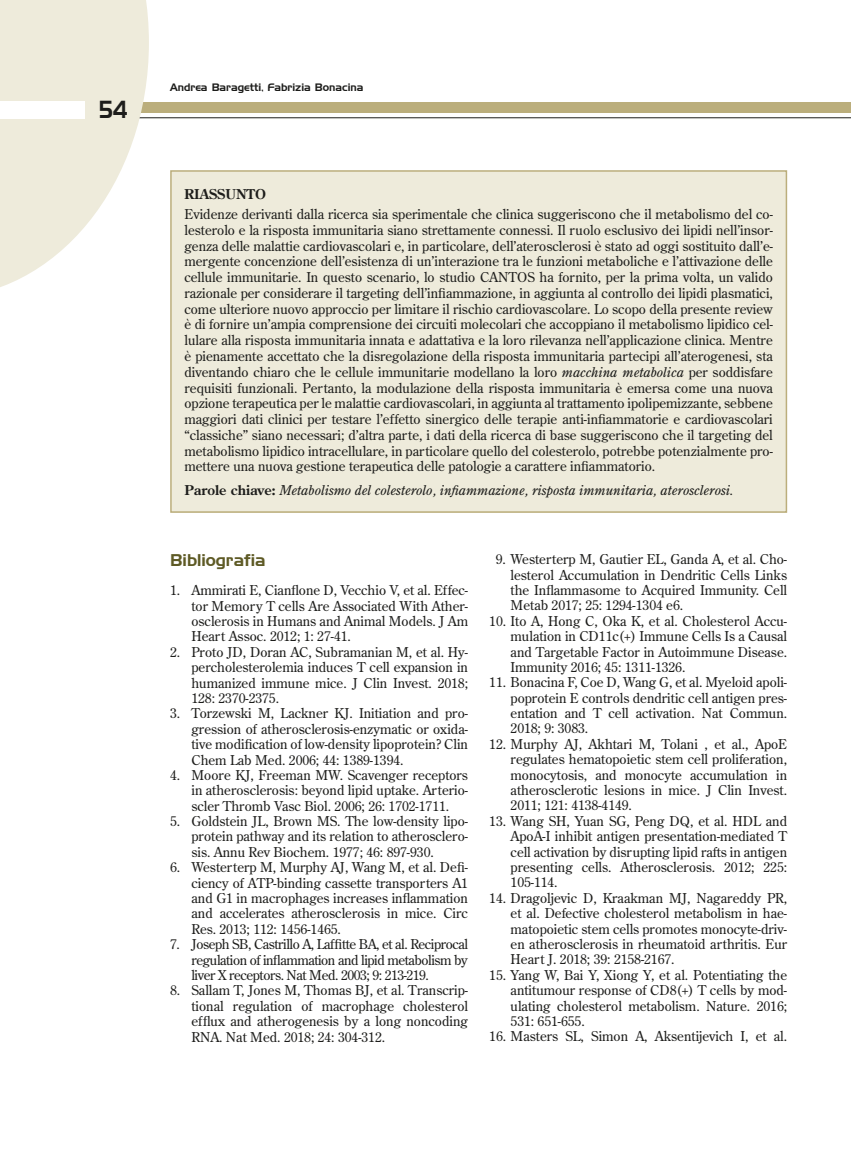
<style>
.page{position:relative;width:851px;height:1149px;background:#fff}
.page>*{position:absolute;margin:0;border:0;box-sizing:border-box;transform-origin:0 0}
.t1{font:24px "Handel Gothic BT";color:#1d1d1b;scale:.8 1}
.t2{font:16.5px "Handel Gothic BT";color:#5e5a25}
.t3{font:13.5px/15.5px "Century Old Style Std";color:#1d1d1b;text-align:justify}
.t4{font:italic 13.5px "Century Old Style Std";color:#1d1d1b}
.t5{font:700 13.5px "Century Old Style Std";color:#1d1d1b}
.t6{font:10.5px "Handel Gothic BT";color:#1d1d1b}
.s1{font-style:italic}
.s2{font-weight:700;font-style:normal}
</style>
<div class="page">
<hr style="left:0;top:117px;width:850px;height:1px;background:#1d1d1b">
<div style="left:0;top:102px;width:850px;height:11px;background:#bbae7c"></div>
<svg style="left:0;top:0;width:149px;height:287px;fill:#eeebdb"></svg>
<div style="left:0;top:101px;width:85px;height:17px;background:#fff"></div>
<div style="left:171px;top:171px;width:615px;height:341px;background:#eeebdb"></div>
<div style="left:170px;top:170px;width:617px;height:342px;border:2px solid #bbae7c"></div>
<h1 class="t1" style="left:100px;top:95px;width:36px">54</h1>
<p class="t6" style="left:170px;top:81px;width:195px">Andrea Baragetti, Fabrizia Bonacina</p>
<p class="t5" style="left:184px;top:185px;width:83px">RIASSUNTO</p>
<p class="t3" style="left:184px;top:206px;width:590px">Evidenze derivanti dalla ricerca sia sperimentale che clinica suggeriscono che il metabolismo del co&shy;lesterolo e la risposta immunitaria siano strettamente connessi. Il ruolo esclusivo dei lipidi nell’insor&shy;genza delle malattie cardiovascolari e, in particolare, dell’aterosclerosi è stato ad oggi sostituito dall’e&shy;mergente concenzione dell’esistenza di un’interazione tra le funzioni metaboliche e l’attivazione delle cellule immunitarie. In questo scenario, lo studio CANTOS ha fornito, per la prima volta, un valido razionale per considerare il targeting dell’infiammazione, in aggiunta al controllo dei lipidi plasmatici, come ulteriore nuovo approccio per limitare il rischio cardiovascolare. Lo scopo della presente review è di fornire un’ampia comprensione dei circuiti molecolari che accoppiano il metabolismo lipidico cel&shy;lulare alla risposta immunitaria innata e adattativa e la loro rilevanza nell’applicazione clinica. Mentre è pienamente accettato che la disregolazione della risposta immunitaria partecipi all’aterogenesi, sta diventando chiaro che le cellule immunitarie modellano la loro <span class="s1">macchina metabolica</span> per soddisfare requisiti funzionali. Pertanto, la modulazione della risposta immunitaria è emersa come una nuova opzione terapeutica per le malattie cardiovascolari, in aggiunta al trattamento ipolipemizzante, sebbene maggiori dati clinici per testare l’effetto sinergico delle terapie anti-infiammatorie e cardiovascolari “classiche” siano necessari; d’altra parte, i dati della ricerca di base suggeriscono che il targeting del metabolismo lipidico intracellulare, in particolare quello del colesterolo, potrebbe potenzialmente pro&shy;mettere una nuova gestione terapeutica delle patologie a carattere infiammatorio.</p>
<p class="t4" style="left:184px;top:481px;width:550px"><span class="s2">Parole chiave:</span> Metabolismo del colesterolo, infiammazione, risposta immunitaria, aterosclerosi.</p>
<p class="t2" style="left:170px;top:550px;width:97px">Bibliografia</p>
<p class="t3" style="left:191px;top:582px;width:278px;text-indent:-21px">1. Ammirati E, Cianflone D, Vecchio V, et al. Effec&shy;tor Memory T cells Are Associated With Ather&shy;osclerosis in Humans and Animal Models. J Am Heart Assoc. 2012; 1: 27-41.</p>
<p class="t3" style="left:191px;top:643px;width:278px;text-indent:-21px">2. Proto JD, Doran AC, Subramanian M, et al. Hy&shy;percholesterolemia induces T cell expansion in humanized immune mice. J Clin Invest. 2018; 128: 2370-2375.</p>
<p class="t3" style="left:191px;top:705px;width:278px;text-indent:-21px">3. Torzewski M, Lackner KJ. Initiation and pro&shy;gression of atherosclerosis-enzymatic or oxida&shy;tive modification of low-density lipoprotein? Clin Chem Lab Med. 2006; 44: 1389-1394.</p>
<p class="t3" style="left:191px;top:766px;width:278px;text-indent:-21px">4. Moore KJ, Freeman MW. Scavenger receptors in atherosclerosis: beyond lipid uptake. Arterio&shy;scler Thromb Vasc Biol. 2006; 26: 1702-1711.</p>
<p class="t3" style="left:191px;top:813px;width:278px;text-indent:-21px">5. Goldstein JL, Brown MS. The low-density lipo&shy;protein pathway and its relation to atherosclero&shy;sis. Annu Rev Biochem. 1977; 46: 897-930.</p>
<p class="t3" style="left:191px;top:859px;width:278px;text-indent:-21px">6. Westerterp M, Murphy AJ, Wang M, et al. Defi&shy;ciency of ATP-binding cassette transporters A1 and G1 in macrophages increases inflammation and accelerates atherosclerosis in mice. Circ Res. 2013; 112: 1456-1465.</p>
<p class="t3" style="left:191px;top:936px;width:278px;text-indent:-21px">7. Joseph SB, Castrillo A, Laffitte BA, et al. Reciprocal regulation of inflammation and lipid metabolism by liver X receptors. Nat Med. 2003; 9: 213-219.</p>
<p class="t3" style="left:191px;top:982px;width:278px;text-indent:-21px">8. Sallam T, Jones M, Thomas BJ, et al. Transcrip&shy;tional regulation of macrophage cholesterol efflux and atherogenesis by a long noncoding RNA. Nat Med. 2018; 24: 304-312.</p>
<p class="t3" style="left:510px;top:551px;width:278px;text-indent:-15px">9. Westerterp M, Gautier EL, Ganda A, et al. Cho&shy;lesterol Accumulation in Dendritic Cells Links the Inflammasome to Acquired Immunity. Cell Metab 2017; 25: 1294-1304 e6.</p>
<p class="t3" style="left:510px;top:612px;width:278px;text-indent:-21px">10. Ito A, Hong C, Oka K, et al. Cholesterol Accu&shy;mulation in CD11c(+) Immune Cells Is a Causal and Targetable Factor in Autoimmune Disease.<br>Immunity 2016; 45: 1311-1326.</p>
<p class="t3" style="left:510px;top:674px;width:278px;text-indent:-21px">11. Bonacina F, Coe D, Wang G, et al. Myeloid apoli&shy;poprotein E controls dendritic cell antigen pres&shy;entation and T cell activation. Nat Commun.<br>2018; 9: 3083.</p>
<p class="t3" style="left:510px;top:735px;width:278px;text-indent:-21px">12. Murphy AJ, Akhtari M, Tolani , et al., ApoE regulates hematopoietic stem cell proliferation, monocytosis, and monocyte accumulation in atherosclerotic lesions in mice. J Clin Invest.<br>2011; 121: 4138-4149.</p>
<p class="t3" style="left:510px;top:812px;width:278px;text-indent:-21px">13. Wang SH, Yuan SG, Peng DQ, et al. HDL and ApoA-I inhibit antigen presentation-mediated T cell activation by disrupting lipid rafts in antigen presenting cells. Atherosclerosis. 2012; 225:<br>105-114.</p>
<p class="t3" style="left:510px;top:889px;width:278px;text-indent:-21px">14. Dragoljevic D, Kraakman MJ, Nagareddy PR, et al. Defective cholesterol metabolism in hae&shy;matopoietic stem cells promotes monocyte-driv&shy;en atherosclerosis in rheumatoid arthritis. Eur Heart J. 2018; 39: 2158-2167.</p>
<p class="t3" style="left:510px;top:966px;width:278px;text-indent:-21px">15. Yang W, Bai Y, Xiong Y, et al. Potentiating the antitumour response of CD8(+) T cells by mod&shy;ulating cholesterol metabolism. Nature. 2016; 531: 651-655.</p>
<p class="t3" style="left:489px;top:1028px;width:299px">16. Masters SL, Simon A, Aksentijevich I, et al.</p>
</div>
